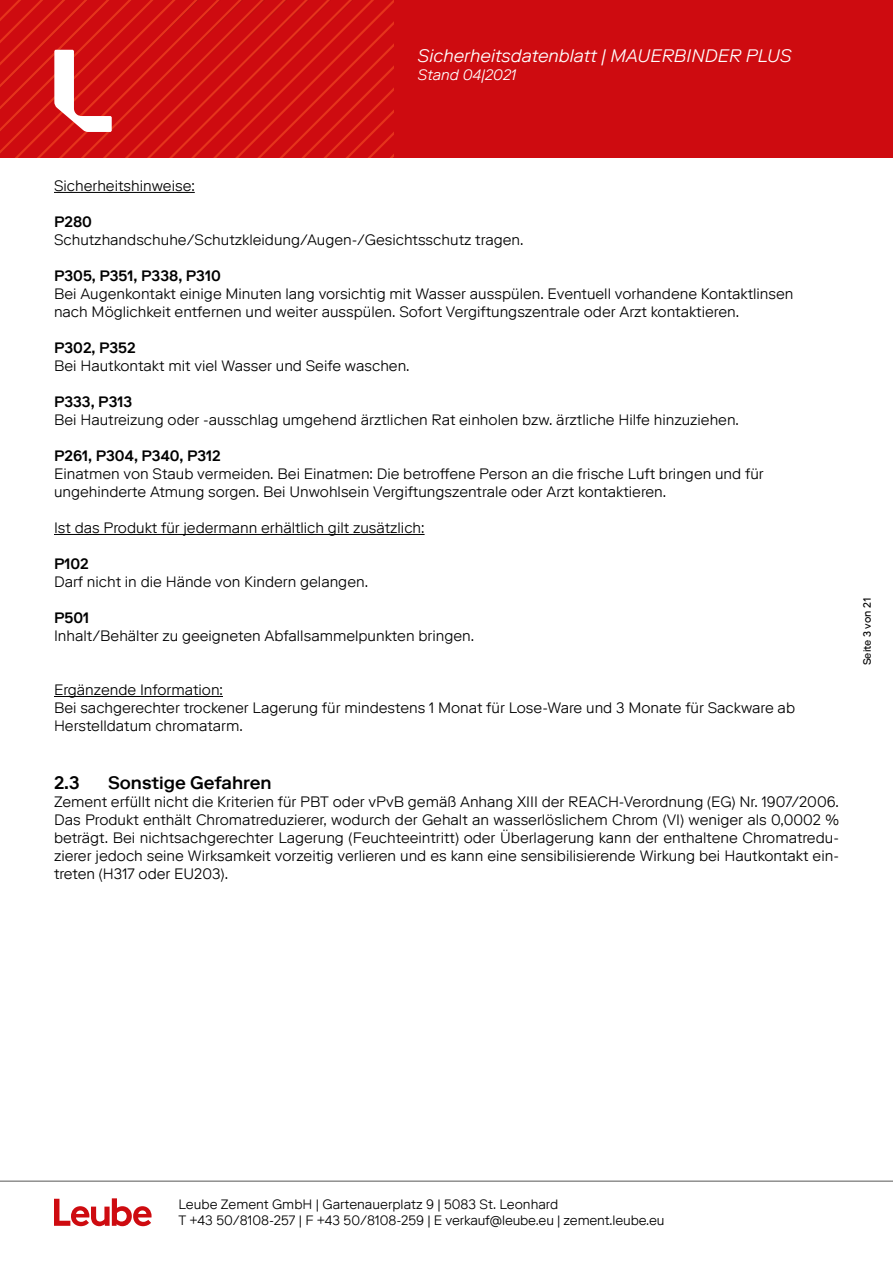
<style>
.page{position:relative;width:893px;height:1263px;background:#fff}
.page>*{position:absolute;margin:0;border:0;box-sizing:border-box;transform-origin:0 0}
.t1{font:italic 300 18px "Riforma LLTT";color:#fff}
.t2{font:500 18px "Riforma LLTT";color:#000}
.t3{font:300 15px/18px "Riforma LLTT";color:#000}
.t4{font:500 15px "Riforma LLTT";color:#000}
.t5{font:italic 300 15px "Riforma LLTT";color:#fff}
.t6{font:300 13.5px/16.2px "Riforma LLTT";color:#000}
.t7{font:10.5px "Riforma LLTT";color:#000}
</style>
<div class="page">
<div style="left:0;top:0;width:893px;height:157px;background:#ce0b10"></div>
<svg style="left:0;top:0;width:394px;height:157px"></svg>
<svg style="left:54px;top:1198px;width:98px;height:28px"></svg>
<hr style="left:0;top:1181px;width:893px;height:1px;background:#575756">
<hr style="left:54px;top:192px;width:141px;height:1px;background:#000">
<hr style="left:54px;top:534px;width:371px;height:1px;background:#000">
<hr style="left:54px;top:696px;width:169px;height:1px;background:#000">
<p class="t1" style="left:418px;top:44px;width:375px">Sicherheitsdatenblatt | MAUERBINDER PLUS</p>
<p class="t5" style="left:418px;top:65px;width:100px">Stand 04|2021</p>
<p class="t3" style="left:54px;top:177px;width:142px">Sicherheitshinweise:</p>
<p class="t4" style="left:54px;top:212px;width:40px">P280</p>
<p class="t3" style="left:54px;top:231px;width:471px">Schutzhandschuhe/Schutzkleidung/Augen-/Gesichtsschutz tragen.</p>
<p class="t4" style="left:54px;top:266px;width:168px">P305, P351, P338, P310</p>
<p class="t3" style="left:54px;top:285px;width:741px">Bei Augenkontakt einige Minuten lang vorsichtig mit Wasser ausspülen. Eventuell vorhandene Kontaktlinsen nach Möglichkeit entfernen und weiter ausspülen. Sofort Vergiftungszentrale oder Arzt kontaktieren.</p>
<p class="t4" style="left:54px;top:338px;width:83px">P302, P352</p>
<p class="t3" style="left:54px;top:357px;width:357px">Bei Hautkontakt mit viel Wasser und Seife waschen.</p>
<p class="t4" style="left:54px;top:392px;width:80px">P333, P313</p>
<p class="t3" style="left:54px;top:411px;width:686px">Bei Hautreizung oder -ausschlag umgehend ärztlichen Rat einholen bzw. ärztliche Hilfe hinzuziehen.</p>
<p class="t4" style="left:54px;top:446px;width:168px">P261, P304, P340, P312</p>
<p class="t3" style="left:54px;top:465px;width:711px">Einatmen von Staub vermeiden. Bei Einatmen: Die betroffene Person an die frische Luft bringen und für ungehinderte Atmung sorgen. Bei Unwohlsein Vergiftungszentrale oder Arzt kontaktieren.</p>
<p class="t3" style="left:54px;top:519px;width:372px">Ist das Produkt für jedermann erhältlich gilt zusätzlich:</p>
<p class="t4" style="left:54px;top:554px;width:36px">P102</p>
<p class="t3" style="left:54px;top:573px;width:316px">Darf nicht in die Hände von Kindern gelangen.</p>
<p class="t4" style="left:54px;top:608px;width:37px">P501</p>
<p class="t3" style="left:54px;top:627px;width:422px">Inhalt/Behälter zu geeigneten Abfallsammelpunkten bringen.</p>
<p class="t3" style="left:54px;top:681px;width:743px">Ergänzende Information:<br>Bei sachgerechter trockener Lagerung für mindestens 1 Monat für Lose-Ware und 3 Monate für Sackware ab<br>Herstelldatum chromatarm.</p>
<p class="t2" style="left:54px;top:771px;width:27px">2.3</p>
<p class="t2" style="left:108px;top:771px;width:165px">Sonstige Gefahren</p>
<p class="t3" style="left:54px;top:792px;width:786px;text-align:justify">Zement erfüllt nicht die Kriterien für PBT oder vPvB gemäß Anhang XIII der REACH-Verordnung (EG) Nr. 1907/2006.<br>Das Produkt enthält Chromatreduzierer, wodurch der Gehalt an wasserlöslichem Chrom (VI) weniger als 0,0002 % beträgt. Bei nichtsachgerechter Lagerung (Feuchteeintritt) oder Überlagerung kann der enthaltene Chromatredu&shy;zierer jedoch seine Wirksamkeit vorzeitig verlieren und es kann eine sensibilisierende Wirkung bei Hautkontakt ein&shy;treten (H317 oder EU203).</p>
<p class="t7" style="left:860px;top:665px;width:69px;rotate:-90deg">Seite 3 von 21</p>
<p class="t6" style="left:179px;top:1196px;width:487px">Leube Zement GmbH | Gartenauerplatz 9 | 5083 St. Leonhard<br>T +43 50/8108-257 | F +43 50/8108-259 | E verkauf@leube.eu | zement.leube.eu</p>
</div>
